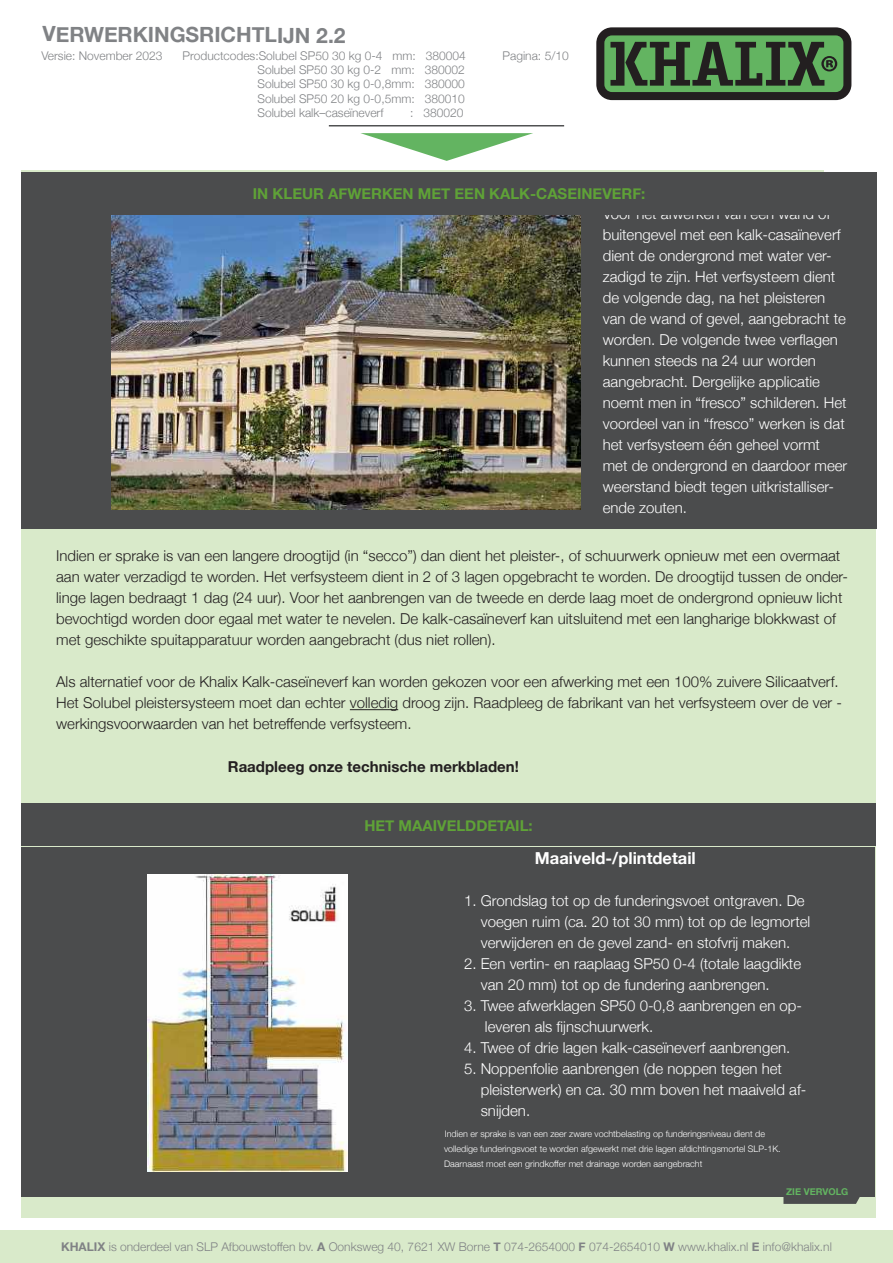
<style>
.page{position:relative;width:893px;height:1263px;background:#fff}
.page>*{position:absolute;margin:0;border:0;box-sizing:border-box;transform-origin:0 0}
.t1{font:700 21px "Helvetica Neue";letter-spacing:-.005em;color:#808285}
.t2{font:700 16.5px "Helvetica Neue";color:#fff}
.t3{font:300 15px/21px "Helvetica Neue";color:#fff}
.t4{font:300 15px/21px "Helvetica Neue";color:#231f20}
.t5{font:700 15px "Helvetica Neue";color:#5fa237}
.t6{font:700 15px "Helvetica Neue";color:#231f20}
.t7{font:300 12px/14.4px "Helvetica Neue";color:#808285;text-align:justify}
.t8{font:700 9.45px "Helvetica Neue";color:#63b461}
.t9{font:300 9px/15px "Helvetica Neue";color:#fff}
.s1{font-weight:700}
</style>
<div class="page">
<div style="left:0;top:1230px;width:893px;height:33px;background:#d9eaca"></div>
<hr style="left:329px;top:125px;width:235px;height:1px;background:#4b4c4d">
<div style="left:21px;top:512px;width:855px;height:706px;background:#d9eaca"></div>
<hr style="left:350px;top:709px;width:48px;height:1px;background:#231f20">
<div style="left:21px;top:213px;width:856px;height:316px;background:#4b4c4d"></div>
<svg style="left:596px;top:27px;width:255px;height:73px;background:#446741"></svg>
<svg style="left:361px;top:133px;width:172px;height:28px"></svg>
<div style="left:439px;top:847px;width:436px;height:350px;background:#4b4c4d"></div>
<div style="left:21px;top:847px;width:421px;height:350px;background:#4b4c4d"></div>
<img style="left:147px;top:875px;width:201px;height:297px">
<img style="left:112px;top:215px;width:468px;height:294px">
<div style="left:21px;top:804px;width:855px;height:42px;background:#4b4c4d"></div>
<div style="left:21px;top:172px;width:856px;height:43px;background:#4b4c4d"></div>
<svg style="left:783px;top:1197px;width:77px;height:7px"></svg>
<h1 class="t1" style="left:43px;top:18px;width:305px">VERWERKINGSRICHTLIJN 2.2</h1>
<p class="t7" style="left:41px;top:47px;width:123px">Versie: November 2023</p>
<p class="t7" style="left:183px;top:47px;width:285px">Productcodes:Solubel SP50 30 kg 0-4 mm: 380004</p>
<p class="t7" style="left:503px;top:47px;width:68px">Pagina: 5/10</p>
<p class="t7" style="left:257px;top:62px;width:209px">Solubel SP50 30 kg 0-2 mm: 380002<br>Solubel SP50 30 kg 0-0,8mm: 380000<br>Solubel SP50 20 kg 0-0,5mm: 380010<br>Solubel kalk–caseïneverf</p>
<p class="t7" style="left:410px;top:105px;width:55px">: 380020</p>
<p class="t5" style="left:253px;top:182px;width:394px">IN KLEUR AFWERKEN MET EEN KALK-CASEINEVERF:</p>
<p class="t3" style="left:603px;top:202px;width:246px">Voor het afwerken van een wand of buitengevel met een kalk-casaïneverf dient de ondergrond met water ver&shy;zadigd te zijn. Het verfsysteem dient de volgende dag, na het pleisteren van de wand of gevel, aangebracht te worden. De volgende twee verflagen kunnen steeds na 24 uur worden aangebracht. Dergelijke applicatie noemt men in “fresco” schilderen. Het voordeel van in “fresco” werken is dat het verfsysteem één geheel vormt met de ondergrond en daardoor meer weerstand biedt tegen uitkristalliser&shy;ende zouten.</p>
<p class="t4" style="left:56px;top:544px;width:793px">Indien er sprake is van een langere droogtijd (in “secco”) dan dient het pleister-, of schuurwerk opnieuw met een overmaat aan water verzadigd te worden. Het verfsysteem dient in 2 of 3 lagen opgebracht te worden. De droogtijd tussen de onder&shy;linge lagen bedraagt 1 dag (24 uur). Voor het aanbrengen van de tweede en derde laag moet de ondergrond opnieuw licht bevochtigd worden door egaal met water te nevelen. De kalk-casaïneverf kan uitsluitend met een langharige blokkwast of met geschikte spuitapparatuur worden aangebracht (dus niet rollen).</p>
<p class="t4" style="left:56px;top:670px;width:787px">Als alternatief voor de Khalix Kalk-caseïneverf kan worden gekozen voor een afwerking met een 100% zuivere Silicaatverf.<br>Het Solubel pleistersysteem moet dan echter volledig droog zijn. Raadpleeg de fabrikant van het verfsysteem over de ver - werkingsvoorwaarden van het betreffende verfsysteem.</p>
<p class="t6" style="left:228px;top:755px;width:293px">Raadpleeg onze technische merkbladen!</p>
<p class="t5" style="left:364px;top:814px;width:170px">HET MAAIVELDDETAIL:</p>
<p class="t2" style="left:535px;top:845px;width:162px">Maaiveld-/plintdetail</p>
<p class="t3" style="left:481px;top:889px;width:331px;text-indent:-17px">1. Grondslag tot op de funderingsvoet ontgraven. De voegen ruim (ca. 20 tot 30 mm) tot op de legmortel verwijderen en de gevel zand- en stofvrij maken.</p>
<p class="t3" style="left:481px;top:952px;width:322px;text-indent:-17px">2. Een vertin- en raaplaag SP50 0-4 (totale laagdikte van 20 mm) tot op de fundering aanbrengen.</p>
<p class="t3" style="left:485px;top:994px;width:319px;text-indent:-21px">3. Twee afwerklagen SP50 0-0,8 aanbrengen en op&shy;leveren als fijnschuurwerk.</p>
<p class="t3" style="left:464px;top:1036px;width:328px">4. Twee of drie lagen kalk-caseïneverf aanbrengen.</p>
<p class="t3" style="left:481px;top:1057px;width:327px;text-indent:-17px">5. Noppenfolie aanbrengen (de noppen tegen het pleisterwerk) en ca. 30 mm boven het maaiveld af&shy;snijden.</p>
<p class="t9" style="left:444px;top:1125px;width:338px;text-indent:-5px">* Indien er sprake is van een zeer zware vochtbelasting op funderingsniveau dient de volledige funderingsvoet te worden afgewerkt met drie lagen afdichtingsmortel SLP-1K.<br>Daarnaast moet een grindkoffer met drainage worden aangebracht</p>
<p class="t8" style="left:786px;top:1184px;width:64px">ZIE VERVOLG</p>
<p class="t7" style="left:61px;top:1238px;width:772px"><span class="s1">KHALIX</span> is onderdeel van SLP Afbouwstoffen bv. <span class="s1">A</span> Oonksweg 40, 7621 XW Borne <span class="s1">T</span> 074-2654000 <span class="s1">F</span> 074-2654010 <span class="s1">W</span> www.khalix.nl <span class="s1">E</span> info@khalix.nl</p>
</div>
